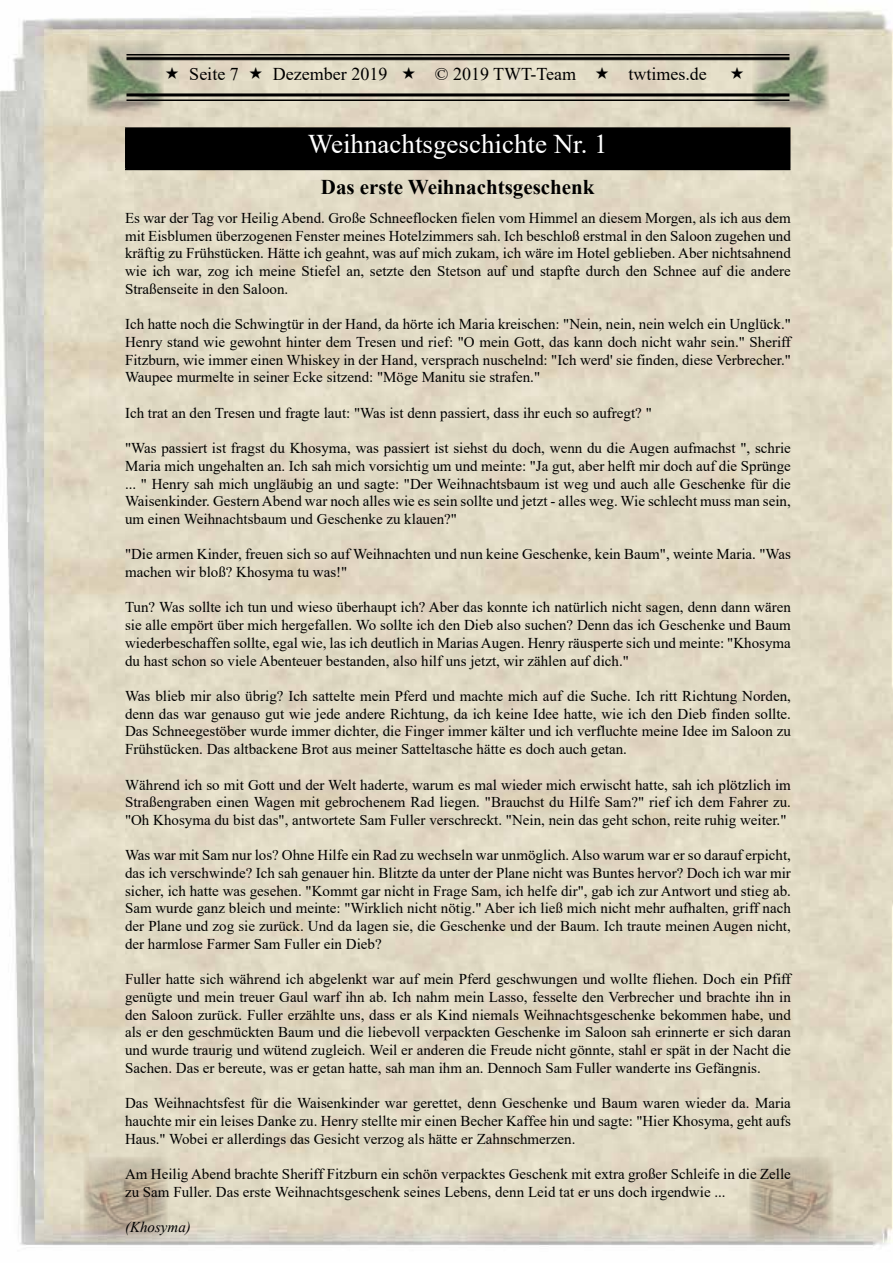
<style>
.page{position:relative;width:893px;height:1263px;background:#fff}
.page>*{position:absolute;margin:0;border:0;box-sizing:border-box;transform-origin:0 0}
.t1{font:27px "Times New Roman";color:#fff}
.t2{font:700 21px "Times New Roman";color:#000}
.t3{font:18px "Times New Roman";color:#000}
.t4{font:15px/17.7px "Times New Roman";color:#000;text-align:justify}
.t5{font:italic 15px "Times New Roman";color:#000}
</style>
<div class="page">
<img style="left:0;top:10px;width:893px;height:1236px">
<img style="left:164px;top:54px;width:589px;height:46px">
<img style="left:87px;top:40px;width:77px;height:77px">
<img style="left:753px;top:40px;width:76px;height:77px">
<img style="left:84px;top:1157px;width:84px;height:84px">
<img style="left:749px;top:1157px;width:84px;height:84px">
<div style="left:126px;top:128px;width:664px;height:41px;background:#000"></div>
<hr style="left:125px;top:127px;width:665px;height:2px;background:#000">
<hr style="left:125px;top:129px;width:2px;height:40px;background:#000">
<hr style="left:125px;top:169px;width:665px;height:1px;background:#000">
<svg style="left:166px;top:67px;width:12px;height:12px"></svg>
<svg style="left:250px;top:67px;width:12px;height:12px"></svg>
<svg style="left:403px;top:67px;width:12px;height:12px"></svg>
<svg style="left:596px;top:67px;width:12px;height:12px"></svg>
<svg style="left:731px;top:67px;width:12px;height:12px"></svg>
<p class="t3" style="left:189px;top:62px;width:51px">Seite 7</p>
<p class="t3" style="left:273px;top:62px;width:116px">Dezember 2019</p>
<p class="t3" style="left:435px;top:62px;width:143px">© 2019 TWT-Team</p>
<p class="t3" style="left:628px;top:62px;width:80px">twtimes.de</p>
<h1 class="t1" style="left:308px;top:125px;width:301px">Weihnachtsgeschichte Nr. 1</h1>
<h2 class="t2" style="left:321px;top:171px;width:275px">Das erste Weihnachtsgeschenk</h2>
<p class="t4" style="left:125px;top:209px;width:667px">Es war der Tag vor Heilig Abend. Große Schneeflocken fielen vom Himmel an diesem Morgen, als ich aus dem mit Eisblumen überzogenen Fenster meines Hotelzimmers sah. Ich beschloß erstmal in den Saloon zugehen und kräftig zu Frühstücken. Hätte ich geahnt, was auf mich zukam, ich wäre im Hotel geblieben. Aber nichtsahnend wie ich war, zog ich meine Stiefel an, setzte den Stetson auf und stapfte durch den Schnee auf die andere Straßenseite in den Saloon.</p>
<p class="t4" style="left:125px;top:315px;width:667px">Ich hatte noch die Schwingtür in der Hand, da hörte ich Maria kreischen: "Nein, nein, nein welch ein Unglück." Henry stand wie gewohnt hinter dem Tresen und rief: "O mein Gott, das kann doch nicht wahr sein." Sheriff Fitzburn, wie immer einen Whiskey in der Hand, versprach nuschelnd: "Ich werd' sie finden, diese Verbrecher." Waupee murmelte in seiner Ecke sitzend: "Möge Manitu sie strafen."</p>
<p class="t4" style="left:125px;top:403px;width:528px">Ich trat an den Tresen und fragte laut: "Was ist denn passiert, dass ihr euch so aufregt? "</p>
<p class="t4" style="left:125px;top:439px;width:667px">"Was passiert ist fragst du Khosyma, was passiert ist siehst du doch, wenn du die Augen aufmachst ", schrie Maria mich ungehalten an. Ich sah mich vorsichtig um und meinte: "Ja gut, aber helft mir doch auf die Sprünge ... " Henry sah mich ungläubig an und sagte: "Der Weihnachtsbaum ist weg und auch alle Geschenke für die Waisenkinder. Gestern Abend war noch alles wie es sein sollte und jetzt - alles weg. Wie schlecht muss man sein, um einen Weihnachtsbaum und Geschenke zu klauen?"</p>
<p class="t4" style="left:125px;top:545px;width:667px">"Die armen Kinder, freuen sich so auf Weihnachten und nun keine Geschenke, kein Baum", weinte Maria. "Was machen wir bloß? Khosyma tu was!"</p>
<p class="t4" style="left:125px;top:598px;width:667px">Tun? Was sollte ich tun und wieso überhaupt ich? Aber das konnte ich natürlich nicht sagen, denn dann wären sie alle empört über mich hergefallen. Wo sollte ich den Dieb also suchen? Denn das ich Geschenke und Baum wiederbeschaffen sollte, egal wie, las ich deutlich in Marias Augen. Henry räusperte sich und meinte: "Khosyma du hast schon so viele Abenteuer bestanden, also hilf uns jetzt, wir zählen auf dich."</p>
<p class="t4" style="left:125px;top:687px;width:667px">Was blieb mir also übrig? Ich sattelte mein Pferd und machte mich auf die Suche. Ich ritt Richtung Norden, denn das war genauso gut wie jede andere Richtung, da ich keine Idee hatte, wie ich den Dieb finden sollte.<br>Das Schneegestöber wurde immer dichter, die Finger immer kälter und ich verfluchte meine Idee im Saloon zu Frühstücken. Das altbackene Brot aus meiner Satteltasche hätte es doch auch getan.</p>
<p class="t4" style="left:125px;top:775px;width:667px">Während ich so mit Gott und der Welt haderte, warum es mal wieder mich erwischt hatte, sah ich plötzlich im Straßengraben einen Wagen mit gebrochenem Rad liegen. "Brauchst du Hilfe Sam?" rief ich dem Fahrer zu. "Oh Khosyma du bist das", antwortete Sam Fuller verschreckt. "Nein, nein das geht schon, reite ruhig weiter."</p>
<p class="t4" style="left:125px;top:846px;width:667px">Was war mit Sam nur los? Ohne Hilfe ein Rad zu wechseln war unmöglich. Also warum war er so darauf erpicht, das ich verschwinde? Ich sah genauer hin. Blitzte da unter der Plane nicht was Buntes hervor? Doch ich war mir sicher, ich hatte was gesehen. "Kommt gar nicht in Frage Sam, ich helfe dir", gab ich zur Antwort und stieg ab.<br>Sam wurde ganz bleich und meinte: "Wirklich nicht nötig." Aber ich ließ mich nicht mehr aufhalten, griff nach der Plane und zog sie zurück. Und da lagen sie, die Geschenke und der Baum. Ich traute meinen Augen nicht, der harmlose Farmer Sam Fuller ein Dieb?</p>
<p class="t4" style="left:125px;top:970px;width:667px">Fuller hatte sich während ich abgelenkt war auf mein Pferd geschwungen und wollte fliehen. Doch ein Pfiff genügte und mein treuer Gaul warf ihn ab. Ich nahm mein Lasso, fesselte den Verbrecher und brachte ihn in den Saloon zurück. Fuller erzählte uns, dass er als Kind niemals Weihnachtsgeschenke bekommen habe, und als er den geschmückten Baum und die liebevoll verpackten Geschenke im Saloon sah erinnerte er sich daran und wurde traurig und wütend zugleich. Weil er anderen die Freude nicht gönnte, stahl er spät in der Nacht die Sachen. Das er bereute, was er getan hatte, sah man ihm an. Dennoch Sam Fuller wanderte ins Gefängnis.</p>
<p class="t4" style="left:125px;top:1094px;width:667px">Das Weihnachtsfest für die Waisenkinder war gerettet, denn Geschenke und Baum waren wieder da. Maria hauchte mir ein leises Danke zu. Henry stellte mir einen Becher Kaffee hin und sagte: "Hier Khosyma, geht aufs Haus." Wobei er allerdings das Gesicht verzog als hätte er Zahnschmerzen.</p>
<p class="t4" style="left:125px;top:1164px;width:667px">Am Heilig Abend brachte Sheriff Fitzburn ein schön verpacktes Geschenk mit extra großer Schleife in die Zelle zu Sam Fuller. Das erste Weihnachtsgeschenk seines Lebens, denn Leid tat er uns doch irgendwie ...</p>
<p class="t5" style="left:125px;top:1217px;width:67px">(Khosyma)</p>
</div>
